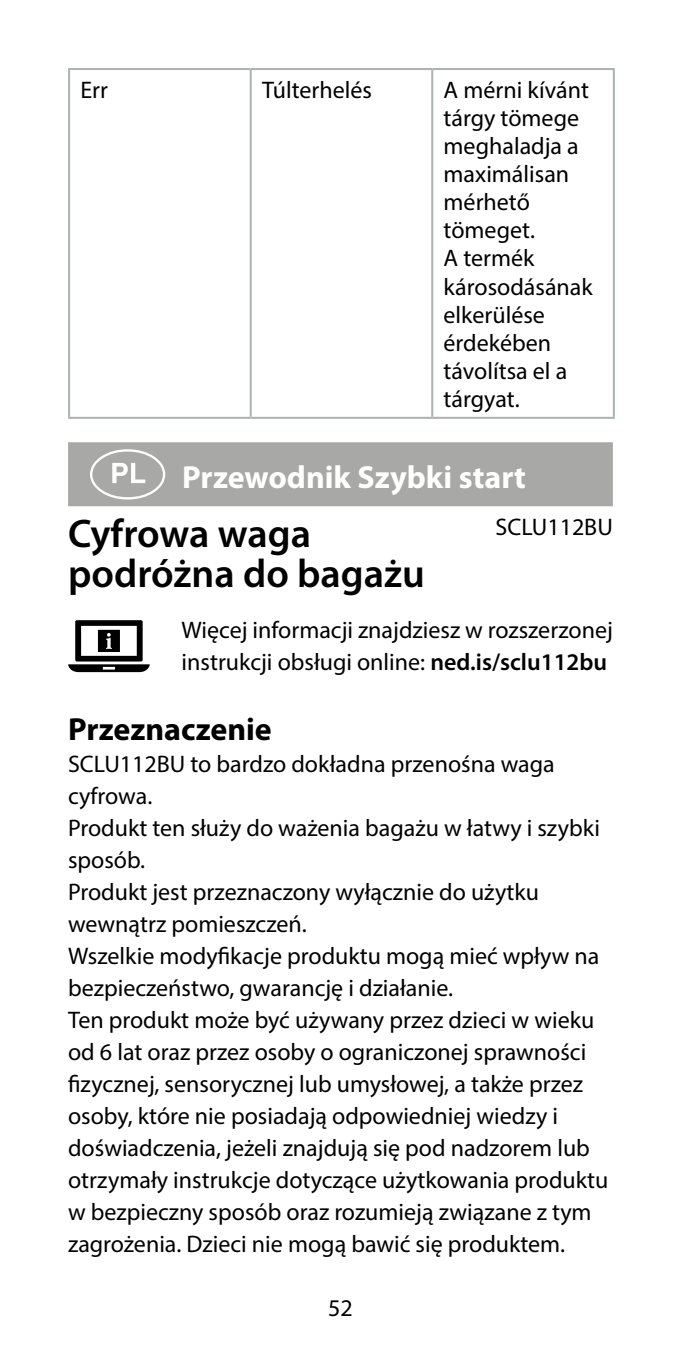
<style>
.page{position:relative;width:681px;height:1361px;background:#fff}
.page>*{position:absolute;margin:0;border:0;box-sizing:border-box;transform-origin:0 0}
.t1{font:72px "manualise countrycodes";color:#fff}
.t2{font:600 40px/40px "Myriad Pro";color:#000}
.t3{font:700 32px "Myriad Pro";color:#fff}
.t4{font:700 32px "Myriad Pro";color:#000}
.t5{font:24px/32px "Myriad Pro";color:#000}
.s1{font-weight:600}
</style>
<div class="page">
<div style="left:68px;top:442px;width:544px;height:64px;background:#a8a8a7"></div>
<hr style="left:68px;top:68px;width:182px;height:2px;background:#abb2b0">
<hr style="left:68px;top:70px;width:2px;height:347px;background:#abb2b0">
<hr style="left:250px;top:68px;width:182px;height:2px;background:#abb2b0">
<hr style="left:249px;top:70px;width:2px;height:347px;background:#abb2b0">
<hr style="left:432px;top:68px;width:182px;height:2px;background:#abb2b0">
<hr style="left:431px;top:70px;width:2px;height:347px;background:#abb2b0">
<hr style="left:612px;top:70px;width:2px;height:347px;background:#abb2b0">
<hr style="left:68px;top:417px;width:182px;height:2px;background:#abb2b0">
<hr style="left:250px;top:417px;width:182px;height:2px;background:#abb2b0">
<hr style="left:432px;top:417px;width:182px;height:2px;background:#abb2b0">
<svg style="left:68px;top:620px;width:82px;height:52px"></svg>
<p class="t5" style="left:80px;top:74px;width:29px">Err</p>
<p class="t5" style="left:262px;top:74px;width:112px">Túlterhelés</p>
<p class="t5" style="left:443px;top:76px;width:151px;line-height:28px">A mérni kívánt tárgy tömege meghaladja a maximálisan mérhető tömeget.<br>A termék károsodásának elkerülése érdekében távolítsa el a tárgyat.</p>
<h1 class="t1" style="left:79px;top:432px;width:98px">n</h1>
<h3 class="t3" style="left:182px;top:456px;width:345px">Przewodnik Szybki start</h3>
<h2 class="t2" style="left:68px;top:512px;width:358px">Cyfrowa waga podróżna do bagażu</h2>
<p class="t5" style="left:495px;top:510px;width:119px">SCLU112BU</p>
<p class="t5" style="left:181px;top:614px;width:432px">Więcej informacji znajdziesz w rozszerzonej instrukcji obsługi online: <span class="s1">ned.is/sclu112bu</span></p>
<h3 class="t4" style="left:68px;top:708px;width:205px">Przeznaczenie</h3>
<p class="t5" style="left:68px;top:748px;width:541px">SCLU112BU to bardzo dokładna przenośna waga cyfrowa.<br>Produkt ten służy do ważenia bagażu w łatwy i szybki sposób.<br>Produkt jest przeznaczony wyłącznie do użytku wewnątrz pomieszczeń.<br>Wszelkie modyfikacje produktu mogą mieć wpływ na bezpieczeństwo, gwarancję i działanie.<br>Ten produkt może być używany przez dzieci w wieku od 6 lat oraz przez osoby o ograniczonej sprawności fizycznej, sensorycznej lub umysłowej, a także przez osoby, które nie posiadają odpowiedniej wiedzy i doświadczenia, jeżeli znajdują się pod nadzorem lub otrzymały instrukcje dotyczące użytkowania produktu w bezpieczny sposób oraz rozumieją związane z tym zagrożenia. Dzieci nie mogą bawić się produktem.</p>
<p class="t5" style="left:328px;top:1292px;width:26px">52</p>
</div>
